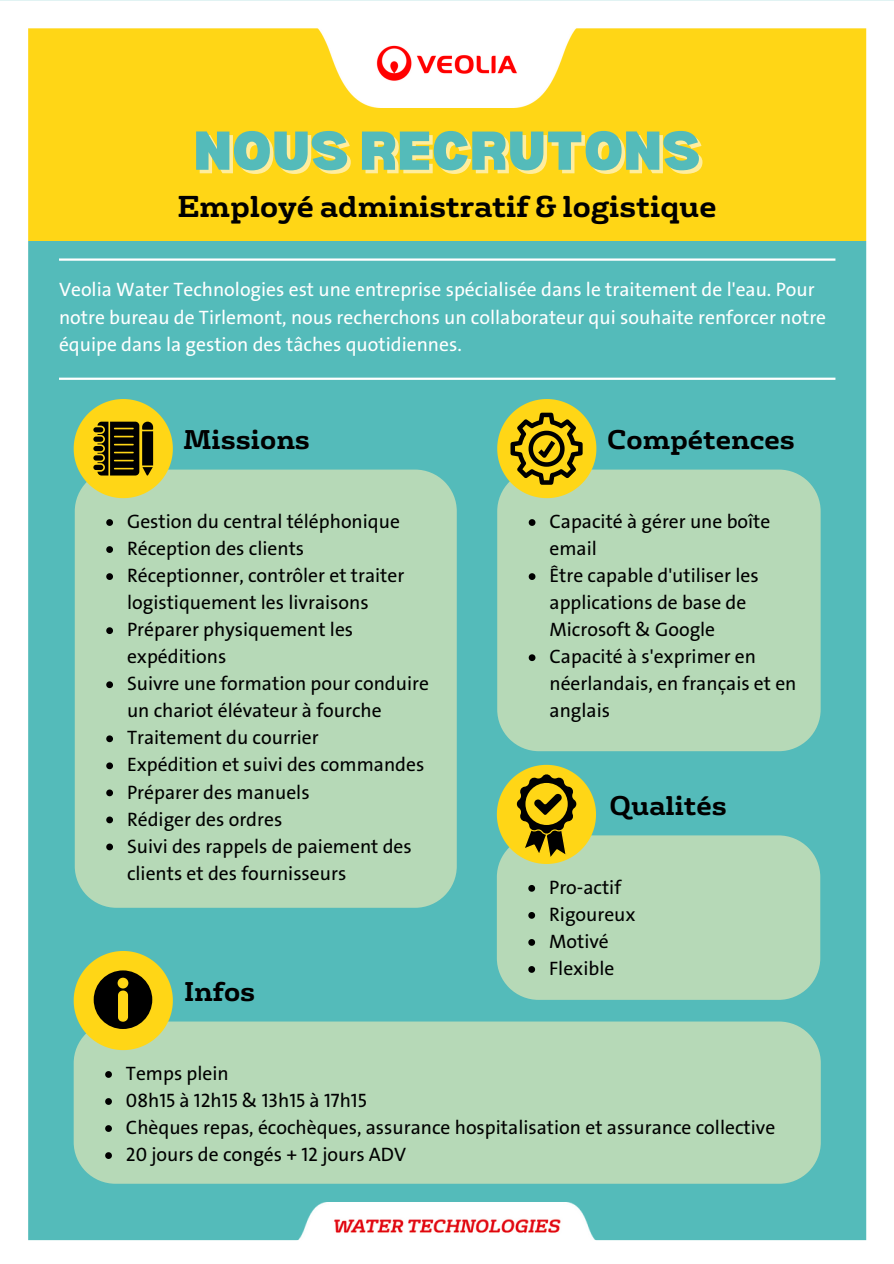
<style>
.page{position:relative;width:894px;height:1264px;background:#fff}
.page>*{position:absolute;margin:0;border:0;box-sizing:border-box;transform-origin:0 0}
.t1{font:900 53.55px "Bernoru";color:#54bbba}
.t2{font:700 29.25px "FS Rufus";color:#000}
.t3{font:700 26.25px "FS Rufus";color:#000}
.t4{font:19.5px/27px "The Sans Veolia W5 Pla";color:#000}
.t5{font:19.5px/27px "The Sans Veolia W5 Pla";color:#fff}
</style>
<div class="page">
<div style="left:0;top:0;width:893px;height:1263px;background:#54bbba"></div>
<div style="left:0;top:14px;width:893px;height:227px;background:#ffd616"></div>
<img style="left:301px;top:28px;width:291px;height:80px">
<img style="left:298px;top:1202px;width:298px;height:38px">
<div style="left:0;top:1240px;width:893px;height:23px;background:#fff"></div>
<div style="left:0;top:0;width:893px;height:28px;background:#fff"></div>
<div style="left:0;top:22px;width:28px;height:1232px;background:#fff"></div>
<div style="left:866px;top:27px;width:27px;height:1231px;background:#fff"></div>
<hr style="left:59px;top:377px;width:776px;height:3px;background:#fff">
<hr style="left:59px;top:258px;width:776px;height:3px;background:#fff">
<div style="left:75px;top:469px;width:381px;height:438px;background:#b6d9b7"></div>
<svg style="left:74px;top:399px;width:99px;height:99px"></svg>
<div style="left:93px;top:455px;width:10px;height:5px;background:#000;border-radius:3px"></div>
<div style="left:93px;top:465px;width:10px;height:5px;background:#000;border-radius:3px"></div>
<div style="left:497px;top:469px;width:323px;height:282px;background:#b6d9b7"></div>
<div style="left:496px;top:835px;width:324px;height:164px;background:#b6d9b7"></div>
<svg style="left:496px;top:764px;width:100px;height:100px"></svg>
<div style="left:74px;top:1021px;width:746px;height:162px;background:#b6d9b7"></div>
<svg style="left:74px;top:951px;width:99px;height:99px"></svg>
<svg style="left:497px;top:399px;width:99px;height:99px"></svg>
<svg style="left:106px;top:519px;width:7px;height:7px"></svg>
<svg style="left:106px;top:546px;width:7px;height:7px"></svg>
<svg style="left:106px;top:573px;width:7px;height:7px"></svg>
<svg style="left:106px;top:627px;width:7px;height:7px"></svg>
<svg style="left:106px;top:681px;width:7px;height:7px"></svg>
<svg style="left:106px;top:735px;width:7px;height:7px"></svg>
<svg style="left:106px;top:762px;width:7px;height:7px"></svg>
<svg style="left:106px;top:789px;width:7px;height:7px"></svg>
<svg style="left:106px;top:816px;width:7px;height:7px"></svg>
<svg style="left:106px;top:843px;width:7px;height:7px"></svg>
<svg style="left:528px;top:519px;width:7px;height:7px"></svg>
<svg style="left:528px;top:573px;width:7px;height:7px"></svg>
<svg style="left:528px;top:654px;width:7px;height:7px"></svg>
<svg style="left:528px;top:885px;width:7px;height:6px"></svg>
<svg style="left:528px;top:912px;width:7px;height:6px"></svg>
<svg style="left:528px;top:939px;width:7px;height:6px"></svg>
<svg style="left:528px;top:966px;width:7px;height:6px"></svg>
<svg style="left:105px;top:1071px;width:7px;height:6px"></svg>
<svg style="left:105px;top:1098px;width:7px;height:6px"></svg>
<svg style="left:105px;top:1125px;width:7px;height:6px"></svg>
<svg style="left:105px;top:1152px;width:7px;height:6px"></svg>
<h1 class="t1" style="left:193px;top:120px;width:508px">NOUS RECRUTONS</h1>
<h2 class="t2" style="left:177px;top:187px;width:540px">Employé administratif &amp; logistique</h2>
<p class="t5" style="left:59px;top:276px;width:768px">Veolia Water Technologies est une entreprise spécialisée dans le traitement de l'eau. Pour notre bureau de Tirlemont, nous recherchons un collaborateur qui souhaite renforcer notre équipe dans la gestion des tâches quotidiennes.</p>
<h3 class="t3" style="left:183px;top:422px;width:128px">Missions</h3>
<h3 class="t3" style="left:607px;top:422px;width:189px">Compétences</h3>
<p class="t4" style="left:127px;top:508px;width:303px">Gestion du central téléphonique<br>Réception des clients<br>Réceptionner, contrôler et traiter logistiquement les livraisons<br>Préparer physiquement les expéditions<br>Suivre une formation pour conduire un chariot élévateur à fourche<br>Traitement du courrier<br>Expédition et suivi des commandes<br>Préparer des manuels<br>Rédiger des ordres<br>Suivi des rappels de paiement des clients et des fournisseurs</p>
<h3 class="t3" style="left:184px;top:974px;width:73px">Infos</h3>
<p class="t4" style="left:549px;top:508px;width:248px">Capacité à gérer une boîte email<br>Être capable d'utiliser les applications de base de<br>Microsoft &amp; Google<br>Capacité à s'exprimer en néerlandais, en français et en anglais</p>
<h3 class="t3" style="left:609px;top:787px;width:119px">Qualités</h3>
<p class="t4" style="left:549px;top:874px;width:88px">Pro-actif<br>Rigoureux<br>Motivé<br>Flexible</p>
<p class="t4" style="left:126px;top:1060px;width:650px">Temps plein<br>08h15 à 12h15 &amp; 13h15 à 17h15<br>Chèques repas, écochèques, assurance hospitalisation et assurance collective 20 jours de congés + 12 jours ADV</p>
</div>
